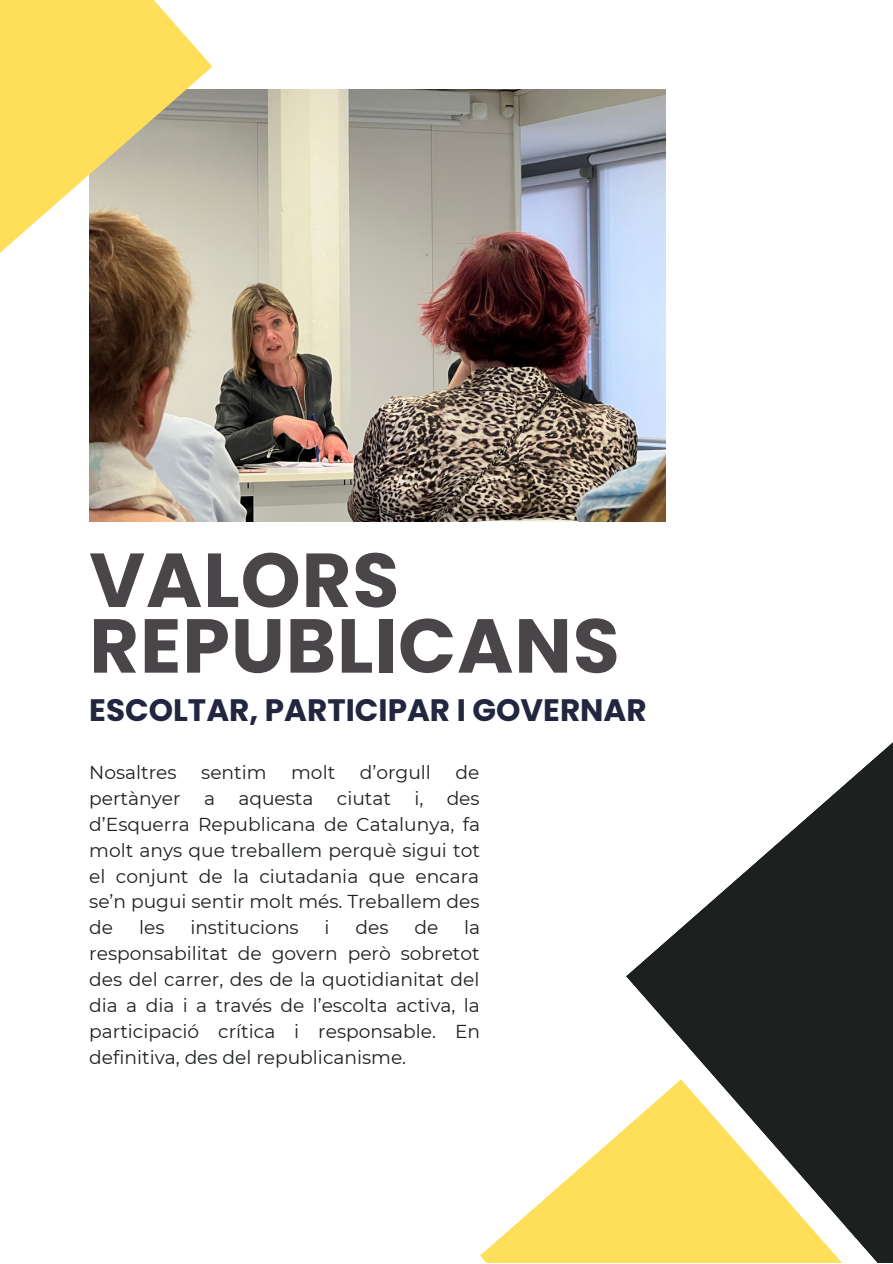
<style>
.page{position:relative;width:893px;height:1264px;background:#fff}
.page>*{position:absolute;margin:0;border:0;box-sizing:border-box;transform-origin:0 0}
.t1{font:700 76.35px/65.6px "Poppins";letter-spacing:.015em;color:#4a4549}
.t2{font:700 31.05px "Poppins";color:#22263e}
.t3{font:18.6px/25.8px "Montserrat";color:#1c2120;text-align:justify}
</style>
<div class="page">
<svg style="left:480px;top:1128px;width:145px;height:134px;fill:#ffde59"></svg>
<svg style="left:625px;top:743px;width:267px;height:519px;fill:#1c2120"></svg>
<img style="left:89px;top:89px;width:576px;height:432px">
<svg style="left:0;top:0;width:212px;height:273px;background:#e6d080"></svg>
<h1 class="t1" style="left:89px;top:547px;width:532px">VALORS<br>REPUBLICANS</h1>
<h2 class="t2" style="left:89px;top:688px;width:559px">ESCOLTAR, PARTICIPAR I GOVERNAR</h2>
<p class="t3" style="left:89px;top:759px;width:89px">Nosaltres</p>
<p class="t3" style="left:201px;top:759px;width:67px">sentim</p>
<p class="t3" style="left:291px;top:759px;width:46px">molt</p>
<p class="t3" style="left:360px;top:759px;width:73px">d’orgull</p>
<p class="t3" style="left:455px;top:759px;width:25px">de</p>
<p class="t3" style="left:89px;top:785px;width:93px">pertànyer</p>
<p class="t3" style="left:204px;top:785px;width:188px">a aquesta ciutat</p>
<p class="t3" style="left:414px;top:785px;width:10px">i,</p>
<p class="t3" style="left:89px;top:785px;width:392px;text-indent:357px">des d’Esquerra Republicana de Catalunya, fa molt anys que treballem perquè sigui tot el conjunt de la ciutadania que encara se’n pugui sentir molt més. Treballem des de</p>
<p class="t3" style="left:89px;top:914px;width:392px;text-indent:375px">la responsabilitat de govern però sobretot des del carrer, des de la quotidianitat del dia a dia i a través de l’escolta activa, la participació crítica i responsable. En definitiva, des del republicanisme.</p>
<p class="t3" style="left:139px;top:914px;width:27px">les</p>
<p class="t3" style="left:190px;top:914px;width:110px">institucions</p>
<p class="t3" style="left:324px;top:914px;width:7px">i</p>
<p class="t3" style="left:355px;top:914px;width:35px">des</p>
<p class="t3" style="left:414px;top:914px;width:25px">de</p>
</div>
